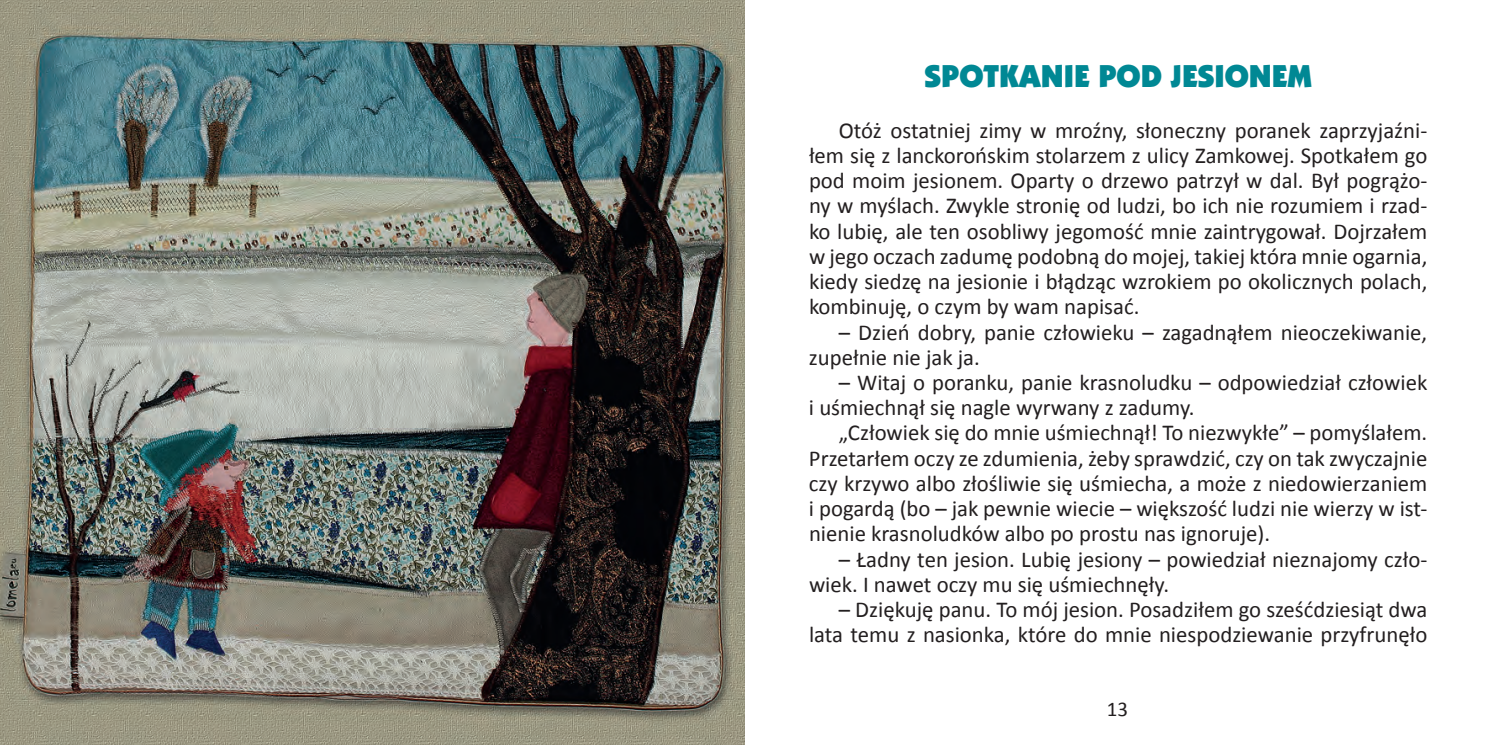
<style>
.page{position:relative;width:1489px;height:745px;background:#fff}
.page>*{position:absolute;margin:0;border:0;box-sizing:border-box;transform-origin:0 0}
.t1{font:31.5px "Kabel Ult PL";color:#008894}
.t2{font:22.75px/25.2px "Calibri";color:#231f20}
.t3{font:21px "Calibri";color:#231f20}
</style>
<div class="page">
<img style="left:0;top:0;width:744px;height:744px">
<h1 class="t1" style="left:924px;top:57px;width:389px">SPOTKANIE POD JESIONEM</h1>
<p class="t2" style="left:809px;top:117px;width:620px;text-align:justify;text-indent:30px">Otóż ostatniej zimy w mroźny, słoneczny poranek zaprzyjaźni&shy;łem się z lanckorońskim stolarzem z ulicy Zamkowej. Spotkałem go pod moim jesionem. Oparty o drzewo patrzył w dal. Był pogrążo&shy;ny w myślach. Zwykle stronię od ludzi, bo ich nie rozumiem i rzad&shy;ko lubię, ale ten osobliwy jegomość mnie zaintrygował. Dojrzałem w jego oczach zadumę podobną do mojej, takiej która mnie ogarnia, kiedy siedzę na jesionie i błądząc wzrokiem po okolicznych polach, kombinuję, o czym by wam napisać.</p>
<p class="t2" style="left:809px;top:319px;width:620px;text-indent:30px">– Dzień dobry, panie człowieku – zagadnąłem nieoczekiwanie, zupełnie nie jak ja.</p>
<p class="t2" style="left:809px;top:369px;width:620px;text-indent:30px">– Witaj o poranku, panie krasnoludku – odpowiedział człowiek i uśmiechnął się nagle wyrwany z zadumy.</p>
<p class="t2" style="left:809px;top:420px;width:620px;text-align:justify;text-indent:30px">„Człowiek się do mnie uśmiechnął! To niezwykłe” – pomyślałem.<br>Przetarłem oczy ze zdumienia, żeby sprawdzić, czy on tak zwyczajnie czy krzywo albo złośliwie się uśmiecha, a może z niedowierzaniem i pogardą (bo – jak pewnie wiecie – większość ludzi nie wierzy w ist&shy;nienie krasnoludków albo po prostu nas ignoruje).</p>
<p class="t2" style="left:809px;top:546px;width:620px;text-indent:30px">– Ładny ten jesion. Lubię jesiony – powiedział nieznajomy czło&shy;wiek. I nawet oczy mu się uśmiechnęły.</p>
<p class="t2" style="left:809px;top:596px;width:620px;text-align:right">– Dziękuję panu. To mój jesion. Posadziłem go sześćdziesiąt dwa lata temu z nasionka, które do mnie niespodziewanie przyfrunęło</p>
<p class="t3" style="left:1106px;top:695px;width:23px">13</p>
</div>
